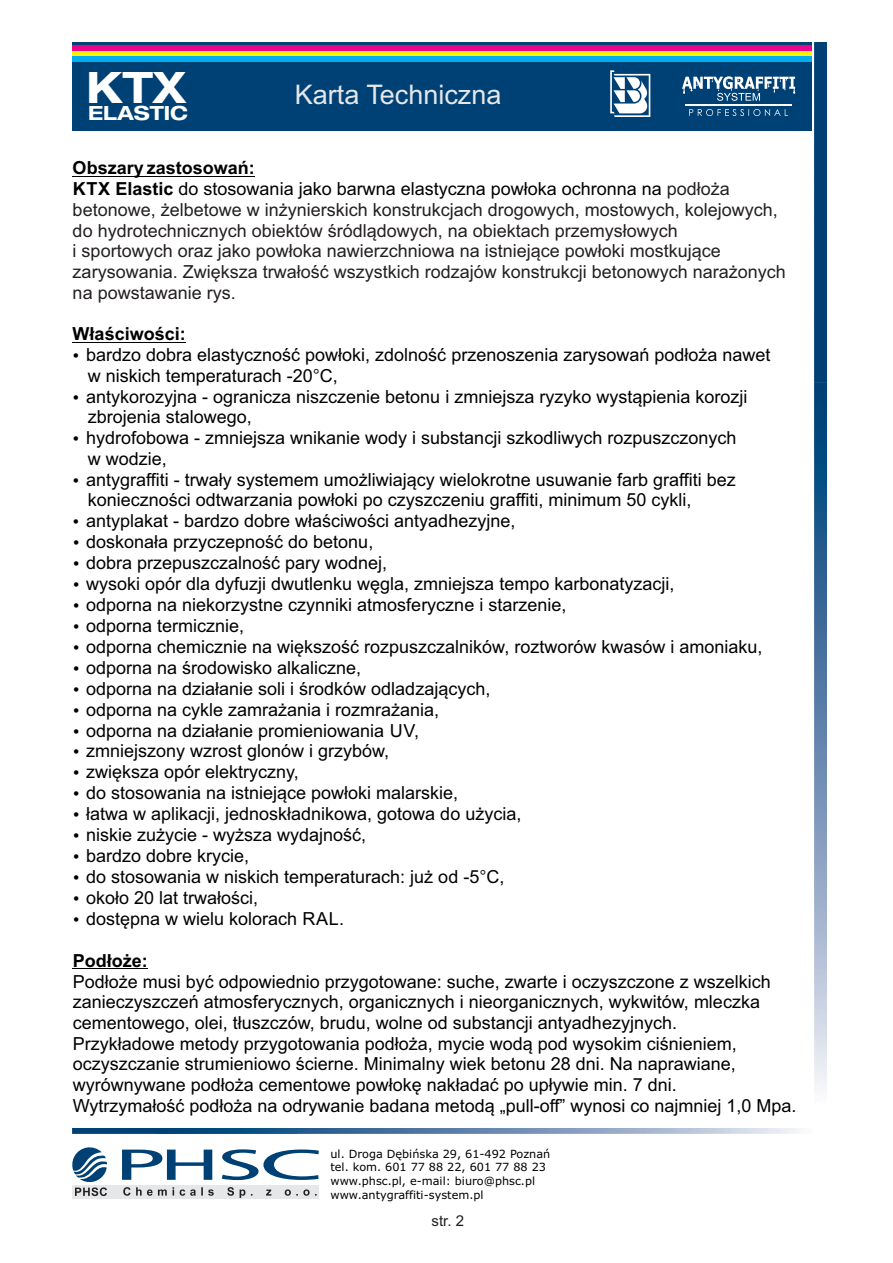
<style>
.page{position:relative;width:893px;height:1263px;background:#fff}
.page>*{position:absolute;margin:0;border:0;box-sizing:border-box;transform-origin:0 0}
.t1{font:43.35px "Ford Bd PL";color:#fff;scale:.96 1}
.t2{font:27px "Arial";color:#e6e7e9}
.t3{font:19.5px "Ford Bd PL";color:#fff}
.t4{font:18px/20.9px "Arial";color:#000}
.t5{font:18px/20.7px "Arial";color:#231f20}
.t6{font:700 18px "Arial";color:#000}
.t7{font:15px "Arial";color:#231f20}
.t8{font:11.25px/13.6px "Verdana";color:#000}
.s1{font-weight:700;color:#000}
.s2{color:#000}
.s3{color:#231f20}
</style>
<div class="page">
<img style="left:814px;top:43px;width:13px;height:1047px">
<img style="left:72px;top:1128px;width:728px;height:6px">
<hr style="left:73px;top:176px;width:182px;height:1px;background:#000">
<hr style="left:73px;top:342px;width:113px;height:1px;background:#000">
<hr style="left:73px;top:968px;width:75px;height:1px;background:#000">
<svg style="left:122px;top:1149px;width:197px;height:31px"></svg>
<div style="left:72px;top:1185px;width:247px;height:13px;background:#e6e7e9"></div>
<svg style="left:123px;top:1187px;width:194px;height:11px"></svg>
<svg style="left:72px;top:1147px;width:35px;height:49px"></svg>
<div style="left:72px;top:43px;width:740px;height:88px;background:#004175"></div>
<div style="left:72px;top:46px;width:740px;height:5px;background:#ed028c"></div>
<div style="left:72px;top:51px;width:740px;height:5px;background:#fff101"></div>
<div style="left:72px;top:56px;width:740px;height:5px;background:#00aeef"></div>
<svg style="left:610px;top:70px;width:40px;height:47px"></svg>
<svg style="left:689px;top:109px;width:99px;height:7px"></svg>
<hr style="left:685px;top:104px;width:107px;height:2px;background:#fff">
<svg style="left:682px;top:76px;width:113px;height:25px"></svg>
<h1 class="t1" style="left:87px;top:69px;width:105px">KTX</h1>
<p class="t3" style="left:88px;top:105px;width:101px">ELASTIC</p>
<h2 class="t2" style="left:295px;top:85px;width:208px">Karta Techniczna</h2>
<p class="t5" style="left:73px;top:159px;width:715px"><span class="s1">Obszary zastosowań:<br>KTX Elastic</span> <span class="s2">do stosowania jako barwna elastyczna powłoka ochronna na</span> podłoża betonowe, żelbetowe w inżynierskich konstrukcjach drogowych, mostowych, kolejowych, do hydrotechnicznych obiektów śródlądowych, na obiektach przemysłowych<br>i sportowych oraz jako powłoka nawierzchniowa na istniejące powłoki mostkujące zarysowania. Zwiększa trwałość wszystkich rodzajów konstrukcji betonowych narażonych na powstawanie rys.</p>
<p class="t6" style="left:73px;top:327px;width:115px">Właściwości:</p>
<p class="t4" style="left:86px;top:346px;width:686px">bardzo dobra elastyczność powłoki, zdolność przenoszenia zarysowań podłoża nawet w niskich temperaturach -20<span class="s3">°</span>C,<br>antykorozyjna - ogranicza niszczenie betonu i zmniejsza ryzyko wystąpienia korozji zbrojenia stalowego,<br>hydrofobowa - zmniejsza wnikanie wody i substancji szkodliwych rozpuszczonych<br>w wodzie,<br>antygraffiti - trwały systemem umożliwiający wielokrotne usuwanie farb graffiti bez konieczności odtwarzania powłoki po czyszczeniu graffiti, minimum 50 cykli, antyplakat - bardzo dobre właściwości antyadhezyjne,<br>doskonała przyczepność do betonu,<br>dobra przepuszczalność pary wodnej,<br>wysoki opór dla dyfuzji dwutlenku węgla, zmniejsza tempo karbonatyzacji,<br>odporna na niekorzystne czynniki atmosferyczne i starzenie,<br>odporna termicznie,<br>odporna chemicznie na większość rozpuszczalników, roztworów kwasów i amoniaku, odporna na środowisko alkaliczne,<br>odporna na działanie soli i środków odladzających,<br>odporna na cykle zamrażania i rozmrażania,<br>odporna na działanie promieniowania UV,<br>zmniejszony wzrost glonów i grzybów,<br>zwiększa opór elektryczny,<br>do stosowania na istniejące powłoki malarskie,<br>łatwa w aplikacji, jednoskładnikowa, gotowa do użycia,<br>niskie zużycie - wyższa wydajność,<br>bardzo dobre krycie,<br>do stosowania w niskich temperaturach: już od -5<span class="s3">°</span>C,<br>około 20 lat trwałości,<br>dostępna w wielu kolorach RAL.</p>
<p class="t6" style="left:73px;top:953px;width:77px">Podłoże:</p>
<p class="t4" style="left:73px;top:972px;width:725px">Podłoże musi być odpowiednio przygotowane: suche, zwarte i oczyszczone z wszelkich zanieczyszczeń atmosferycznych, organicznych i nieorganicznych, wykwitów, mleczka cementowego, olei, tłuszczów, brudu, wolne od substancji antyadhezyjnych.<br>Przykładowe metody przygotowania podłoża, mycie wodą pod wysokim ciśnieniem, oczyszczanie strumieniowo ścierne. Minimalny wiek betonu 28 dni. Na naprawiane, wyrównywane podłoża cementowe powłokę nakładać po upływie min. 7 dni.<br>Wytrzymałość podłoża na odrywanie badana metodą „pull-off” wynosi co najmniej 1,0 Mpa.</p>
<p class="t8" style="left:330px;top:1148px;width:221px">ul. Droga Dębińska 29, 61-492 Poznań tel. kom. 601 77 88 22, 601 77 88 23 www.phsc.pl, e-mail: biuro@phsc.pl www.antygraffiti-system.pl</p>
<p class="t7" style="left:432px;top:1215px;width:34px">str. 2</p>
</div>
